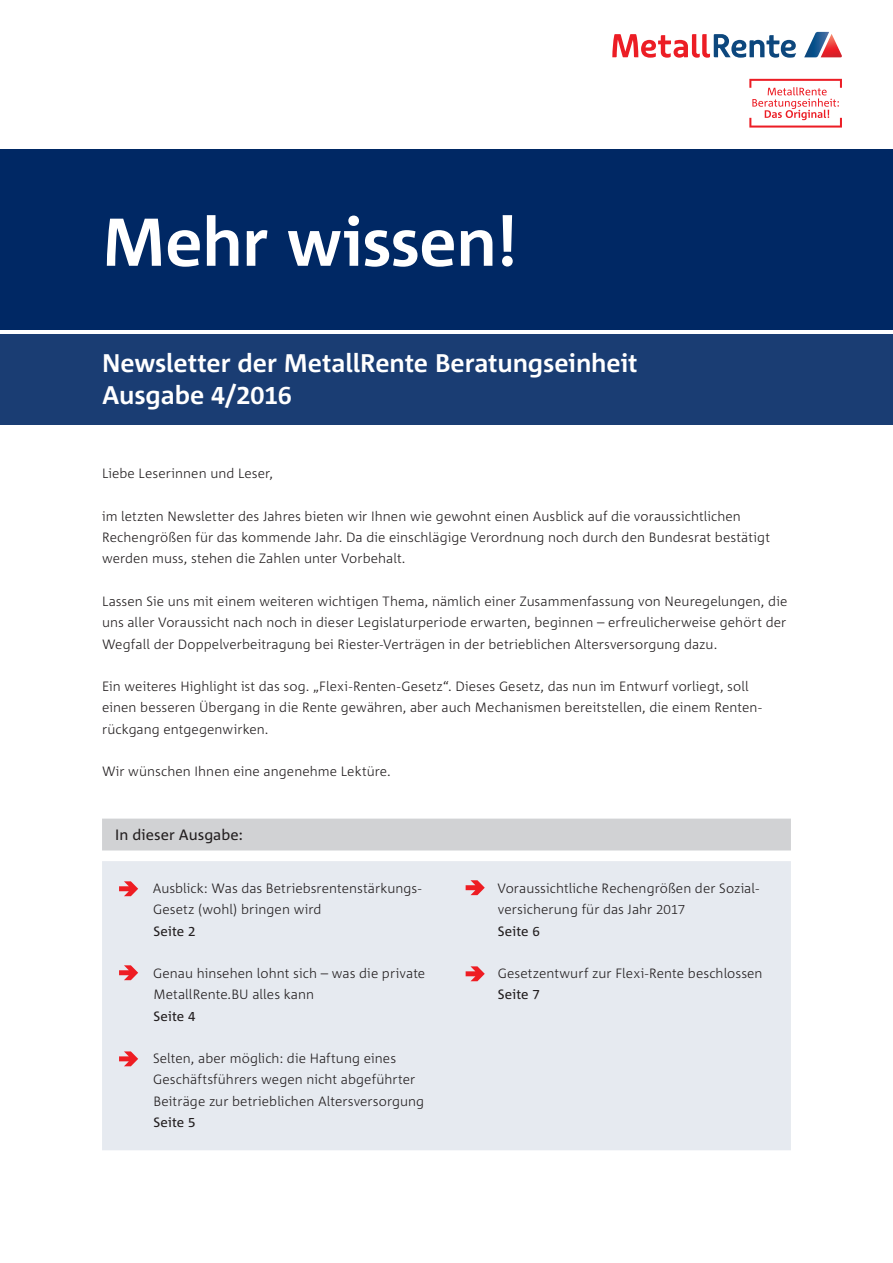
<style>
.page{position:relative;width:893px;height:1263px;background:#fff}
.page>*{position:absolute;margin:0;border:0;box-sizing:border-box;transform-origin:0 0}
.t1{font:700 67.5px "Corpid";letter-spacing:-.01em;color:#fff}
.t2{font:700 25.5px/32px "Corpid";letter-spacing:-.005em;color:#fff}
.t3{font:15px "Corpid";letter-spacing:.005em;color:#231f20}
.t4{font:300 13.5px/21.3px "Corpid";letter-spacing:.005em;color:#231f20}
.t5{font:13.5px "Corpid";letter-spacing:.01em;color:#231f20}
</style>
<div class="page">
<div style="left:0;top:149px;width:893px;height:181px;background:#002864"></div>
<div style="left:0;top:335px;width:893px;height:90px;background:#1a3d73"></div>
<svg style="left:804px;top:32px;width:38px;height:25px"></svg>
<svg style="left:612px;top:34px;width:184px;height:24px"></svg>
<svg style="left:749px;top:79px;width:93px;height:49px"></svg>
<div style="left:102px;top:819px;width:689px;height:31px;background:#d1d2d4"></div>
<div style="left:102px;top:861px;width:689px;height:289px;background:#e6eaf0"></div>
<svg style="left:119px;top:881px;width:19px;height:15px"></svg>
<svg style="left:119px;top:1051px;width:19px;height:15px"></svg>
<svg style="left:119px;top:965px;width:19px;height:15px"></svg>
<svg style="left:466px;top:880px;width:19px;height:15px"></svg>
<svg style="left:466px;top:966px;width:19px;height:15px"></svg>
<h1 class="t1" style="left:102px;top:201px;width:418px">Mehr wissen!</h1>
<h2 class="t2" style="left:102px;top:347px;width:537px">Newsletter der MetallRente Beratungseinheit<br>Ausgabe 4/2016</h2>
<p class="t4" style="left:102px;top:463px;width:173px">Liebe Leserinnen und Leser,</p>
<p class="t4" style="left:102px;top:505px;width:669px">im letzten Newsletter des Jahres bieten wir Ihnen wie gewohnt einen Ausblick auf die voraussichtlichen<br>Rechengrößen für das kommende Jahr. Da die einschlägige Verordnung noch durch den Bundesrat bestätigt werden muss, stehen die Zahlen unter Vorbehalt.</p>
<p class="t4" style="left:102px;top:590px;width:687px;text-align:justify">Lassen Sie uns mit einem weiteren wichtigen Thema, nämlich einer Zusammenfassung von Neuregelungen, die uns aller Voraussicht nach noch in dieser Legislaturperiode erwarten, beginnen – erfreulicherweise gehört der Wegfall der Doppelverbeitragung bei Riester-Verträgen in der betrieblichen Altersversorgung dazu.</p>
<p class="t4" style="left:102px;top:676px;width:661px">Ein weiteres Highlight ist das sog. „Flexi-Renten-Gesetz“. Dieses Gesetz, das nun im Entwurf vorliegt, soll einen besseren Übergang in die Rente gewähren, aber auch Mechanismen bereitstellen, die einem Renten&shy;rückgang entgegenwirken.</p>
<p class="t4" style="left:102px;top:761px;width:290px">Wir wünschen Ihnen eine angenehme Lektüre.</p>
<p class="t3" style="left:115px;top:826px;width:129px">In dieser Ausgabe:</p>
<p class="t4" style="left:153px;top:877px;width:270px">Ausblick: Was das Betriebsrentenstärkungs-<br>Gesetz (wohl) bringen wird</p>
<p class="t5" style="left:153px;top:923px;width:44px">Seite 2</p>
<p class="t4" style="left:153px;top:962px;width:274px">Genau hinsehen lohnt sich – was die private<br>MetallRente.BU alles kann</p>
<p class="t5" style="left:153px;top:1008px;width:44px">Seite 4</p>
<p class="t4" style="left:153px;top:1048px;width:273px">Selten, aber möglich: die Haftung eines<br>Geschäftsführers wegen nicht abgeführter<br>Beiträge zur betrieblichen Altersversorgung</p>
<p class="t5" style="left:153px;top:1114px;width:44px">Seite 5</p>
<p class="t4" style="left:497px;top:877px;width:263px">Voraussichtliche Rechengrößen der Sozial&shy;versicherung für das Jahr 2017</p>
<p class="t5" style="left:498px;top:923px;width:44px">Seite 6</p>
<p class="t4" style="left:498px;top:963px;width:266px">Gesetzentwurf zur Flexi-Rente beschlossen</p>
<p class="t5" style="left:498px;top:986px;width:44px">Seite 7</p>
</div>
